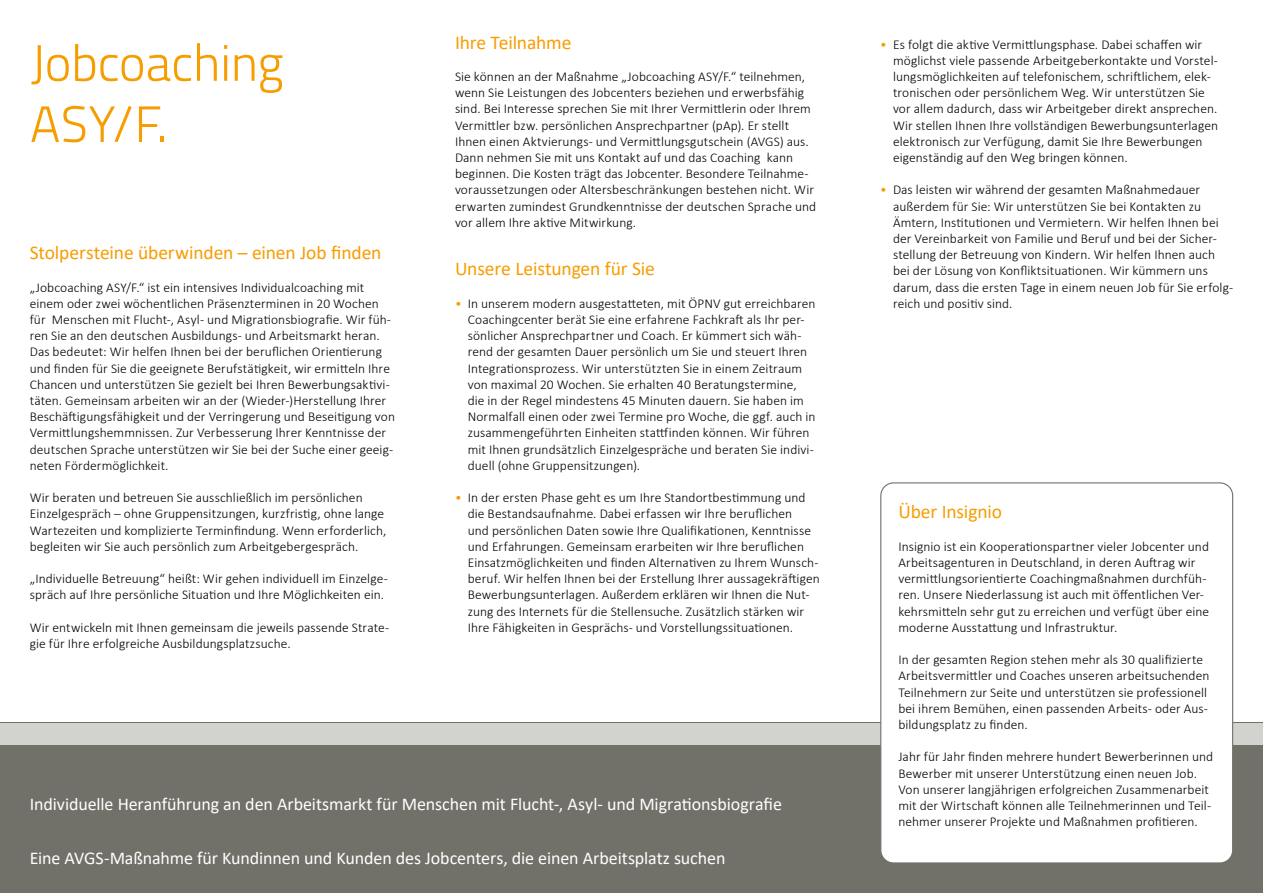
<style>
.page{position:relative;width:1263px;height:893px;background:#fff}
.page>*{position:absolute;margin:0;border:0;box-sizing:border-box;transform-origin:0 0}
.t1{font:300 51px/61.2px "Insignio";letter-spacing:-.02em;color:#f79d00}
.t2{font:19.5px "Calibri";letter-spacing:-.01em;color:#f79d00}
.t3{font:18px "Calibri";letter-spacing:-.005em;color:#fff}
.t4{font:300 13.5px/16.2px "Calibri";letter-spacing:.005em;color:#000}
.s1{color:#f79d00}
</style>
<div class="page">
<div style="left:0;top:723px;width:1263px;height:170px;background:#717069"></div>
<div style="left:0;top:723px;width:1263px;height:21px;background:#d2d2cf"></div>
<div style="left:881px;top:483px;width:352px;height:380px;background:#fff;border-radius:13px"></div>
<div style="left:880px;top:482px;width:353px;height:381px;border:1px solid #717069;border-radius:13px"></div>
<h1 class="t1" style="left:30px;top:33px;width:255px">Jobcoaching<br>ASY/F.</h1>
<h2 class="t2" style="left:30px;top:239px;width:353px">Stolpersteine überwinden – einen Job finden</h2>
<p class="t4" style="left:30px;top:279px;width:367px">„Jobcoaching ASY/F.“ ist ein intensives Individualcoaching mit einem oder zwei wöchentlichen Präsenzterminen in 20 Wochen für Menschen mit Flucht-, Asyl- und Migrationsbiografie. Wir füh&shy;ren Sie an den deutschen Ausbildungs- und Arbeitsmarkt heran.<br>Das bedeutet: Wir helfen Ihnen bei der beruflichen Orientierung und finden für Sie die geeignete Berufstätigkeit, wir ermitteln Ihre Chancen und unterstützen Sie gezielt bei Ihren Bewerbungsaktivi&shy;täten. Gemeinsam arbeiten wir an der (Wieder-)Herstellung Ihrer Beschäftigungsfähigkeit und der Verringerung und Beseitigung von Vermittlungshemmnissen. Zur Verbesserung Ihrer Kenntnisse der deutschen Sprache unterstützen wir Sie bei der Suche einer geeig&shy;neten Fördermöglichkeit.</p>
<p class="t4" style="left:30px;top:489px;width:358px">Wir beraten und betreuen Sie ausschließlich im persönlichen Einzelgespräch – ohne Gruppensitzungen, kurzfristig, ohne lange Wartezeiten und komplizierte Terminfindung. Wenn erforderlich, begleiten wir Sie auch persönlich zum Arbeitgebergespräch.</p>
<p class="t4" style="left:30px;top:570px;width:360px">„Individuelle Betreuung“ heißt: Wir gehen individuell im Einzelge&shy;spräch auf Ihre persönliche Situation und Ihre Möglichkeiten ein.</p>
<p class="t4" style="left:30px;top:619px;width:361px">Wir entwickeln mit Ihnen gemeinsam die jeweils passende Strate&shy;gie für Ihre erfolgreiche Ausbildungsplatzsuche.</p>
<h2 class="t2" style="left:455px;top:29px;width:118px">Ihre Teilnahme</h2>
<p class="t4" style="left:455px;top:68px;width:363px">Sie können an der Maßnahme „Jobcoaching ASY/F.“ teilnehmen, wenn Sie Leistungen des Jobcenters beziehen und erwerbsfähig sind. Bei Interesse sprechen Sie mit Ihrer Vermittlerin oder Ihrem Vermittler bzw. persönlichen Ansprechpartner (pAp). Er stellt Ihnen einen Aktvierungs- und Vermittlungsgutschein (AVGS) aus.<br>Dann nehmen Sie mit uns Kontakt auf und das Coaching kann beginnen. Die Kosten trägt das Jobcenter. Besondere Teilnahme&shy;voraussetzungen oder Altersbeschränkungen bestehen nicht. Wir erwarten zumindest Grundkenntnisse der deutschen Sprache und vor allem Ihre aktive Mitwirkung.</p>
<h2 class="t2" style="left:455px;top:255px;width:201px">Unsere Leistungen für Sie</h2>
<p class="t4" style="left:468px;top:295px;width:349px;text-indent:-13px"><span class="s1">•</span> In unserem modern ausgestatteten, mit ÖPNV gut erreichbaren Coachingcenter berät Sie eine erfahrene Fachkraft als Ihr per&shy;sönlicher Ansprechpartner und Coach. Er kümmert sich wäh&shy;rend der gesamten Dauer persönlich um Sie und steuert Ihren Integrationsprozess. Wir unterstützten Sie in einem Zeitraum von maximal 20 Wochen. Sie erhalten 40 Beratungstermine, die in der Regel mindestens 45 Minuten dauern. Sie haben im Normalfall einen oder zwei Termine pro Woche, die ggf. auch in zusammengeführten Einheiten stattfinden können. Wir führen mit Ihnen grundsätzlich Einzelgespräche und beraten Sie indivi&shy;duell (ohne Gruppensitzungen).</p>
<p class="t4" style="left:468px;top:489px;width:353px;text-indent:-13px"><span class="s1">•</span> In der ersten Phase geht es um Ihre Standortbestimmung und die Bestandsaufnahme. Dabei erfassen wir Ihre beruflichen<br>und persönlichen Daten sowie Ihre Qualifikationen, Kenntnisse und Erfahrungen. Gemeinsam erarbeiten wir Ihre beruflichen Einsatzmöglichkeiten und finden Alternativen zu Ihrem Wunsch&shy;beruf. Wir helfen Ihnen bei der Erstellung Ihrer aussagekräftigen Bewerbungsunterlagen. Außerdem erklären wir Ihnen die Nut&shy;zung des Internets für die Stellensuche. Zusätzlich stärken wir Ihre Fähigkeiten in Gesprächs- und Vorstellungssituationen.</p>
<h3 class="t3" style="left:30px;top:791px;width:754px">Individuelle Heranführung an den Arbeitsmarkt für Menschen mit Flucht-, Asyl- und Migrationsbiografie</h3>
<h3 class="t3" style="left:30px;top:845px;width:697px">Eine AVGS-Maßnahme für Kundinnen und Kunden des Jobcenters, die einen Arbeitsplatz suchen</h3>
<p class="t4" style="left:893px;top:36px;width:327px;text-indent:-13px"><span class="s1">•</span> Es folgt die aktive Vermittlungsphase. Dabei schaffen wir möglichst viele passende Arbeitgeberkontakte und Vorstel&shy;lungsmöglichkeiten auf telefonischem, schriftlichem, elek&shy;tronischen oder persönlichem Weg. Wir unterstützen Sie vor allem dadurch, dass wir Arbeitgeber direkt ansprechen.<br>Wir stellen Ihnen Ihre vollständigen Bewerbungsunterlagen elektronisch zur Verfügung, damit Sie Ihre Bewerbungen eigenständig auf den Weg bringen können.</p>
<p class="t4" style="left:893px;top:182px;width:342px;text-indent:-13px"><span class="s1">•</span> Das leisten wir während der gesamten Maßnahmedauer außerdem für Sie: Wir unterstützen Sie bei Kontakten zu Ämtern, Institutionen und Vermietern. Wir helfen Ihnen bei der Vereinbarkeit von Familie und Beruf und bei der Sicher&shy;stellung der Betreuung von Kindern. Wir helfen Ihnen auch bei der Lösung von Konfliktsituationen. Wir kümmern uns darum, dass die ersten Tage in einem neuen Job für Sie erfolg&shy;reich und positiv sind.</p>
<h2 class="t2" style="left:898px;top:498px;width:105px">Über Insignio</h2>
<p class="t4" style="left:898px;top:538px;width:312px">Insignio ist ein Kooperationspartner vieler Jobcenter und Arbeitsagenturen in Deutschland, in deren Auftrag wir vermittlungsorientierte Coachingmaßnahmen durchfüh&shy;ren. Unsere Niederlassung ist auch mit öffentlichen Ver&shy;kehrsmitteln sehr gut zu erreichen und verfügt über eine moderne Ausstattung und Infrastruktur.</p>
<p class="t4" style="left:898px;top:651px;width:313px">In der gesamten Region stehen mehr als 30 qualifizierte Arbeitsvermittler und Coaches unseren arbeitsuchenden Teilnehmern zur Seite und unterstützen sie professionell bei ihrem Bemühen, einen passenden Arbeits- oder Aus&shy;bildungsplatz zu finden.</p>
<p class="t4" style="left:898px;top:749px;width:316px">Jahr für Jahr finden mehrere hundert Bewerberinnen und Bewerber mit unserer Unterstützung einen neuen Job.<br>Von unserer langjährigen erfolgreichen Zusammenarbeit mit der Wirtschaft können alle Teilnehmerinnen und Teil&shy;nehmer unserer Projekte und Maßnahmen profitieren.</p>
</div>
